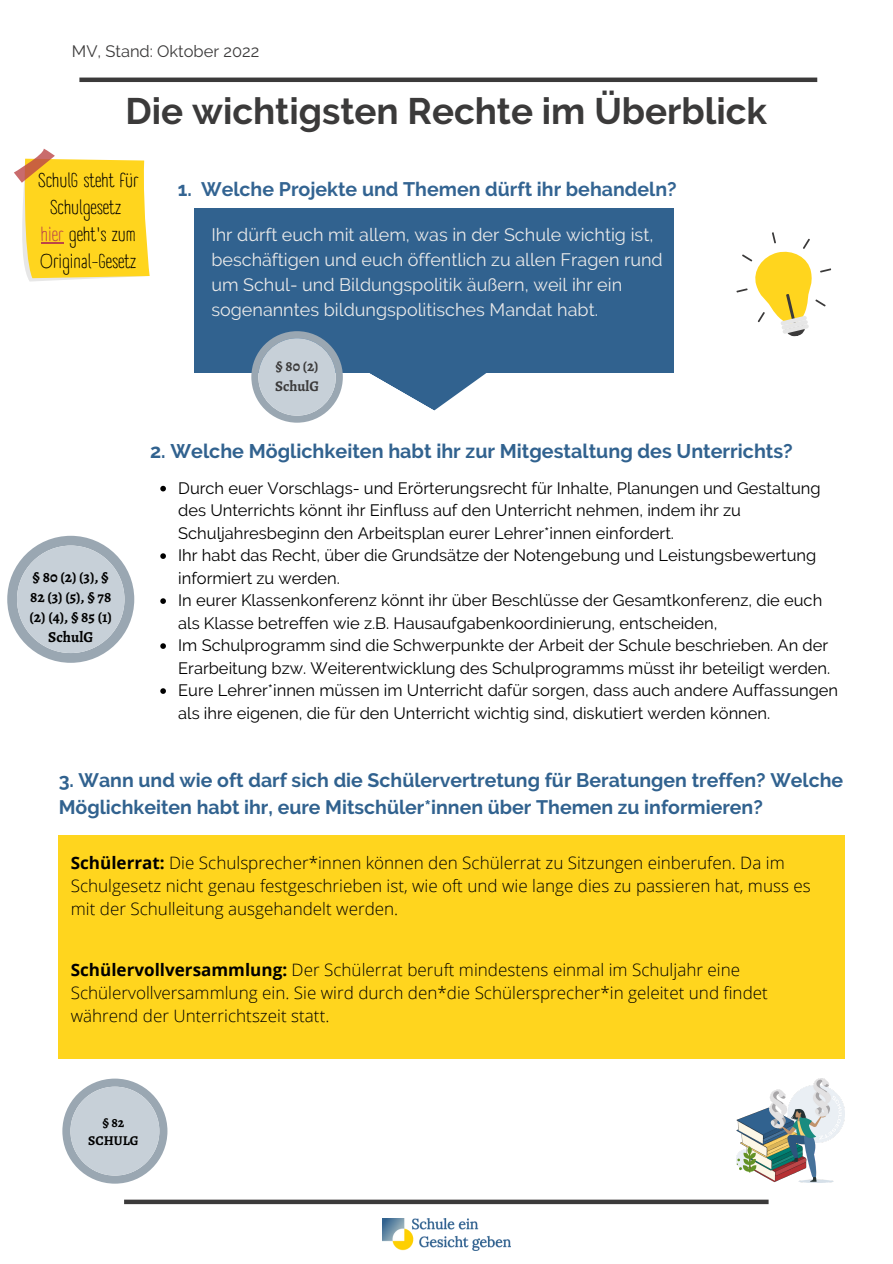
<style>
.page{position:relative;width:893px;height:1264px;background:#fff}
.page>*{position:absolute;margin:0;border:0;box-sizing:border-box;transform-origin:0 0}
.t1{font:700 36.75px "Raleway";color:#3b3a3a}
.t2{font:700 19.65px "Raleway";color:#31628f}
.t3{font:700 19.5px/27px "Raleway";color:#31628f}
.t4{font:19.5px/27px "A Day Without Sun Text";color:#000;text-align:center}
.t5{font:700 19.5px "Raleway";color:#336492}
.t6{font:18px/24.8px "Raleway";color:#e9e9e9}
.t7{font:300 17.1px/23.2px "Open Sans";color:#000}
.t8{font:16.5px/22.5px "Raleway";color:#000}
.t9{font:16.5px "Raleway";color:#3b3a3a}
.t10{font:700 15.15px/20.2px "Alegreya";color:#000;text-align:center}
.t11{font:700 14.85px/19px "Alegreya";color:#3b3a3a}
.t12{font:700 13.5px/18px "Alegreya";color:#000;text-align:center}
.s1{color:#bc4648}
.s2{font-weight:700}
</style>
<div class="page">
<div style="left:59px;top:835px;width:785px;height:223px;background:#ffd51e"></div>
<div style="left:194px;top:208px;width:479px;height:164px;background:#31628f"></div>
<svg style="left:362px;top:372px;width:131px;height:39px"></svg>
<svg style="left:736px;top:232px;width:95px;height:105px"></svg>
<hr style="left:79px;top:78px;width:738px;height:4px;background:#3b3a3a">
<div style="left:124px;top:1199px;width:644px;height:5px;background:#3b3a3a"></div>
<svg style="left:251px;top:331px;width:92px;height:91px"></svg>
<div style="left:258px;top:338px;width:78px;height:77px;background:#c7d0d8;border-radius:50%"></div>
<img style="left:736px;top:1078px;width:108px;height:103px">
<img style="left:382px;top:1218px;width:128px;height:32px">
<svg style="left:7px;top:536px;width:127px;height:126px"></svg>
<div style="left:17px;top:545px;width:107px;height:108px;background:#c7d0d8;border-radius:50%"></div>
<svg style="left:62px;top:1078px;width:105px;height:105px"></svg>
<div style="left:70px;top:1086px;width:89px;height:89px;background:#c7d0d8;border-radius:50%"></div>
<svg style="left:160px;top:486px;width:6px;height:5px"></svg>
<svg style="left:160px;top:553px;width:6px;height:6px"></svg>
<svg style="left:160px;top:598px;width:6px;height:6px"></svg>
<svg style="left:160px;top:643px;width:6px;height:6px"></svg>
<svg style="left:160px;top:688px;width:6px;height:6px"></svg>
<svg style="left:14px;top:148px;width:136px;height:133px"></svg>
<p class="t9" style="left:72px;top:42px;width:189px">MV, Stand: Oktober 2022</p>
<h1 class="t1" style="left:126px;top:89px;width:643px">Die wichtigsten Rechte im Überblick</h1>
<p class="t4" style="left:38px;top:167px;width:102px">SchulG steht für<br>Schulgesetz<br><span class="s1">hier</span> geht's zum<br>Original-Gesetz</p>
<p class="t5" style="left:178px;top:177px;width:500px">1. Welche Projekte und Themen dürft ihr behandeln?</p>
<p class="t6" style="left:211px;top:223px;width:453px">Ihr dürft euch mit allem, was in der Schule wichtig ist, beschäftigen und euch öffentlich zu allen Fragen rund um Schul- und Bildungspolitik äußern, weil ihr ein sogenanntes bildungspolitisches Mandat habt.</p>
<p class="t11" style="left:275px;top:357px;width:46px">§ 80 (2)<br>SchulG</p>
<p class="t10" style="left:30px;top:566px;width:84px">§ 80 (2) (3), §<br>82 (3) (5), § 78 (2) (4), § 85 (1)<br>SchulG</p>
<p class="t2" style="left:150px;top:440px;width:644px">2. Welche Möglichkeiten habt ihr zur Mitgestaltung des Unterrichts?</p>
<p class="t8" style="left:178px;top:476px;width:661px">Durch euer Vorschlags- und Erörterungsrecht für Inhalte, Planungen und Gestaltung des Unterrichts könnt ihr Einfluss auf den Unterricht nehmen, indem ihr zu Schuljahresbeginn den Arbeitsplan eurer Lehrer*innen einfordert.<br>Ihr habt das Recht, über die Grundsätze der Notengebung und Leistungsbewertung informiert zu werden.<br>In eurer Klassenkonferenz könnt ihr über Beschlüsse der Gesamtkonferenz, die euch als Klasse betreffen wie z.B. Hausaufgabenkoordinierung, entscheiden,<br>Im Schulprogramm sind die Schwerpunkte der Arbeit der Schule beschrieben. An der Erarbeitung bzw. Weiterentwicklung des Schulprogramms müsst ihr beteiligt werden.<br>Eure Lehrer*innen müssen im Unterricht dafür sorgen, dass auch andere Auffassungen als ihre eigenen, die für den Unterricht wichtig sind, diskutiert werden können.</p>
<p class="t3" style="left:59px;top:766px;width:786px">3. Wann und wie oft darf sich die Schülervertretung für Beratungen treffen? Welche<br>Möglichkeiten habt ihr, eure Mitschüler*innen über Themen zu informieren?</p>
<p class="t7" style="left:71px;top:850px;width:741px"><span class="s2">Schülerrat:</span> Die Schulsprecher*innen können den Schülerrat zu Sitzungen einberufen. Da im<br>Schulgesetz nicht genau festgeschrieben ist, wie oft und wie lange dies zu passieren hat, muss es mit der Schulleitung ausgehandelt werden.</p>
<p class="t7" style="left:71px;top:957px;width:698px"><span class="s2">Schülervollversammlung:</span> Der Schülerrat beruft mindestens einmal im Schuljahr eine<br>Schülervollversammlung ein. Sie wird durch den*die Schülersprecher*in geleitet und findet während der Unterrichtszeit statt.</p>
<p class="t12" style="left:88px;top:1113px;width:52px">§82<br>SCHULG</p>
</div>
